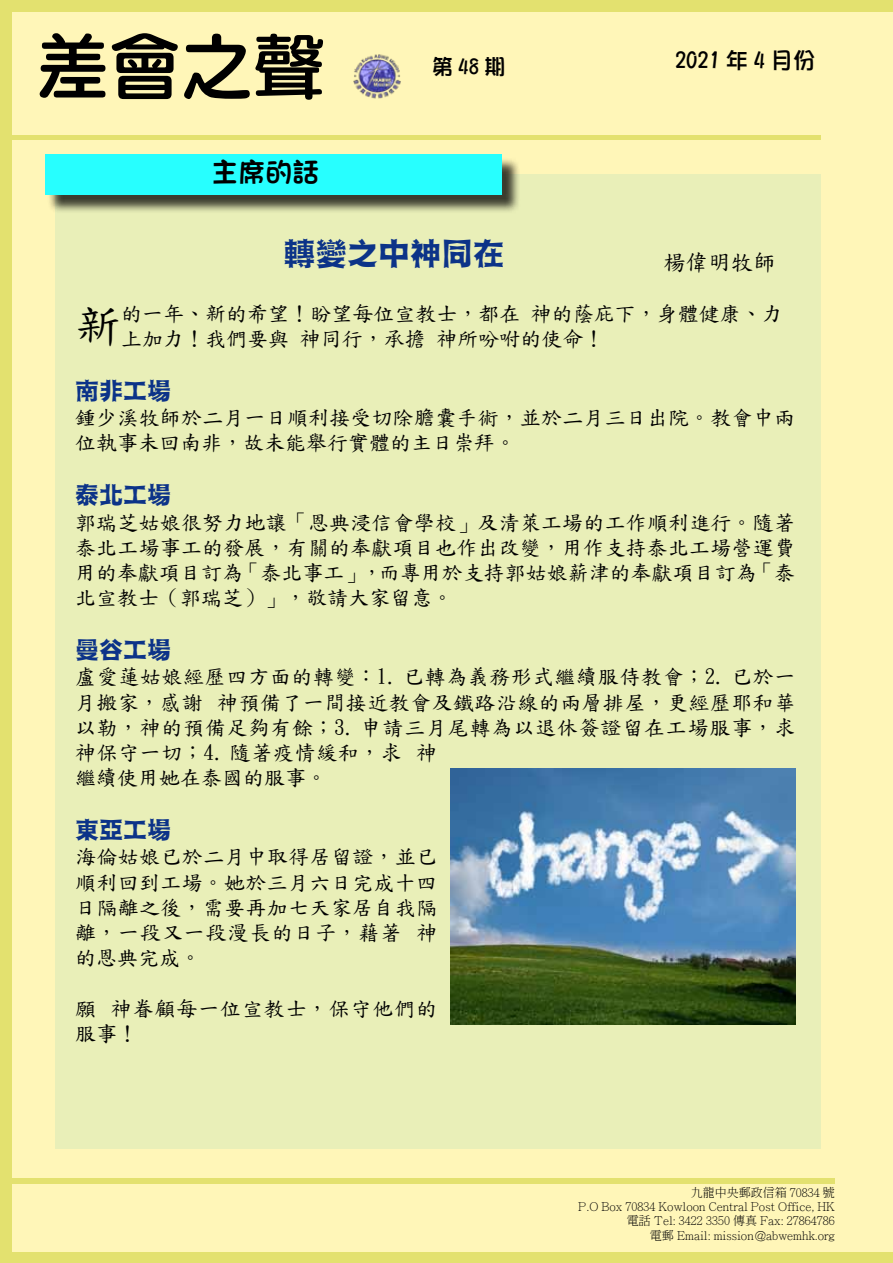
<style>
.page{position:relative;width:893px;height:1263px;background:#fff}
.page>*{position:absolute;margin:0;border:0;box-sizing:border-box;transform-origin:0 0}
.t1{font:72px "DF Yuan W8 WIN BF";color:#000}
.t2{font:31.5px "DF Duan Dai W9 WIN BF";color:#0c3388}
.t3{font:27px "DF Fang Yuan W7 WIN BF";color:#000}
.t4{font:24px "DF Duan Dai W9 WIN BF";color:#0c3388}
.t5{font:22.5px "DF Cai Dai W7 WIN BF";color:#000}
.t6{font:22.5px "DF Kai Shu SB Estd BF";color:#000}
.t7{font:21px/25.2px "DF Kai Shu SB Estd BF";letter-spacing:.015em;color:#000}
.t8{font:21px/25.2px "DF Kai Shu SB Estd BF";letter-spacing:.04em;color:#000}
.t9{font:21px "DF Cai Dai W7 WIN BF";color:#000}
.t10{font:300 12px/14.4px "Adobe Ming Std";color:#000;text-align:right}
.s1{font-size:46.2px}
</style>
<div class="page">
<div style="left:0;top:2px;width:893px;height:1261px;background:#fff6b8"></div>
<div style="left:55px;top:175px;width:765px;height:974px;background:#e9efb8"></div>
<div style="left:48px;top:157px;width:473px;height:57px;background:#000;opacity:.75"></div>
<div style="left:45px;top:154px;width:457px;height:41px;background:#27ffff"></div>
<div style="left:888px;top:0;width:5px;height:11px;background:#e3e16f"></div>
<div style="left:0;top:0;width:890px;height:11px;background:#e3e16f"></div>
<div style="left:0;top:0;width:12px;height:1263px;background:#e3e16f"></div>
<div style="left:0;top:1252px;width:893px;height:11px;background:#e3e16f"></div>
<div style="left:0;top:135px;width:820px;height:5px;background:#e3e16f"></div>
<div style="left:12px;top:1178px;width:823px;height:5px;background:#e3e16f"></div>
<img style="left:353px;top:54px;width:48px;height:45px">
<img style="left:450px;top:768px;width:345px;height:257px">
<h1 class="t1" style="left:37px;top:31px;width:289px">差會之聲</h1>
<p class="t3" style="left:212px;top:159px;width:109px">主席的話</p>
<p class="t9" style="left:432px;top:56px;width:75px">第48期</p>
<p class="t5" style="left:675px;top:49px;width:142px">2021 年 4 月份</p>
<h2 class="t2" style="left:284px;top:238px;width:222px">轉變之中神同在</h2>
<p class="t6" style="left:663px;top:251px;width:126px">楊偉明牧師</p>
<p class="t7" style="left:121px;top:301px;width:663px;text-indent:-46px"><span class="s1">新</span>的一年、新的希望！盼望每位宣教士，都在 神的蔭庇下，身體健康、力上加力！我們要與 神同行，承擔 神所吩咐的使命！</p>
<p class="t4" style="left:75px;top:378px;width:97px">南非工場</p>
<p class="t7" style="left:75px;top:405px;width:721px">鍾少溪牧師於二月一日順利接受切除膽囊手術，並於二月三日出院。教會中兩位執事未回南非，故未能舉行實體的主日崇拜。</p>
<p class="t4" style="left:75px;top:483px;width:97px">泰北工場</p>
<p class="t7" style="left:75px;top:510px;width:721px;text-align:justify">郭瑞芝姑娘很努力地讓「恩典浸信會學校」及清萊工場的工作順利進行。隨著泰北工場事工的發展，有關的奉獻項目也作出改變，用作支持泰北工場營運費用的奉獻項目訂為「泰北事工」，而專用於支持郭姑娘薪津的奉獻項目訂為「泰北宣教士（郭瑞芝）」，敬請大家留意。</p>
<p class="t4" style="left:75px;top:638px;width:97px">曼谷工場</p>
<p class="t7" style="left:75px;top:664px;width:722px">盧愛蓮姑娘經歷四方面的轉變：1. 已轉為義務形式繼續服侍教會；2. 已於一月搬家，感謝 神預備了一間接近教會及鐵路沿線的兩層排屋，更經歷耶和華以勒，神的預備足夠有餘；3. 申請三月尾轉為以退休簽證留在工場服事，求神保守一切；4. 隨著疫情緩和，求 神<br>繼續使用她在泰國的服事。</p>
<p class="t4" style="left:75px;top:818px;width:97px">東亞工場</p>
<p class="t7" style="left:75px;top:844px;width:364px;text-align:justify">海倫姑娘已於二月中取得居留證，並已順利回到工場。她於三月六日完成十四日隔離之後，需要再加七天家居自我隔離，一段又一段漫長的日子，藉著 神的恩典完成。</p>
<p class="t8" style="left:75px;top:996px;width:375px">願 神眷顧每一位宣教士，保守他們的服事！</p>
<p class="t10" style="left:578px;top:1184px;width:258px">九龍中央郵政信箱 70834 號<br>P.O Box 70834 Kowloon Central Post Office, HK電話 Tel: 3422 3350 傳真 Fax: 27864786<br>電郵 Email: mission@abwemhk.org</p>
</div>
